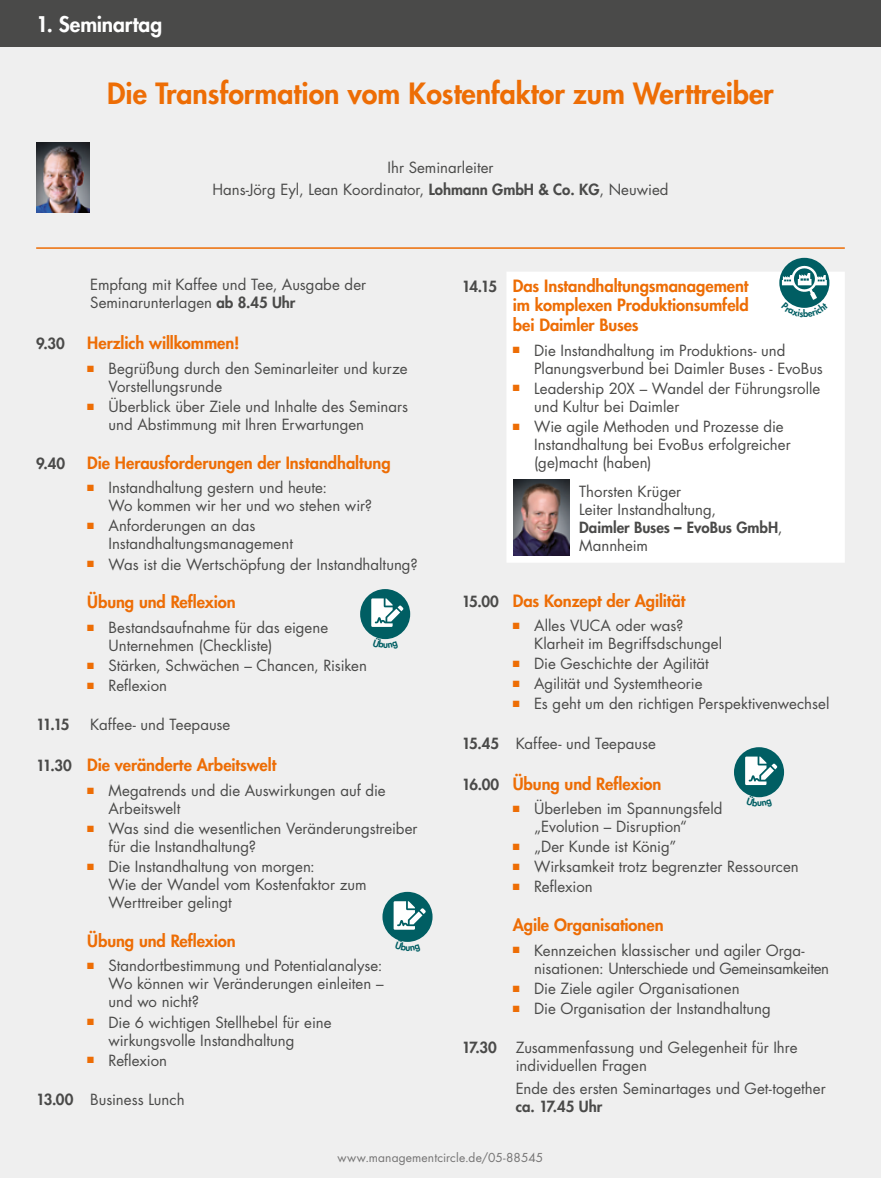
<style>
.page{position:relative;width:881px;height:1178px;background:#fff}
.page>*{position:absolute;margin:0;border:0;box-sizing:border-box;transform-origin:0 0}
.t1{font:800 28.5px "Futura Std";color:#ed6d05}
.t2{font:800 21px "Futura Std";letter-spacing:-.005em;color:#fff}
.t3{font:800 16.5px/19.8px "Futura Std";letter-spacing:-.005em;color:#ed6d05;text-align:justify}
.t4{font:15px/18px "Futura Std";color:#4a4a49}
.t5{font:800 15px "Futura Std";letter-spacing:-.005em;color:#4a4a49}
.t6{font:12px "Futura Std";letter-spacing:.01em;color:#757474}
.s1{font-weight:800}
.s2{color:#ed6d05}
.s3{font-size:15px;color:#4a4a49}
.s4{font-weight:700}
</style>
<div class="page">
<div style="left:0;top:0;width:880px;height:1178px;background:#efefef"></div>
<div style="left:0;top:0;width:880px;height:47px;background:#4a4a49"></div>
<hr style="left:36px;top:247px;width:808px;height:2px;background:#ed6d05">
<div style="left:506px;top:272px;width:338px;height:291px;background:#fff"></div>
<img style="left:513px;top:480px;width:56px;height:75px">
<img style="left:36px;top:142px;width:54px;height:71px">
<div style="left:382px;top:892px;width:50px;height:50px;background:#005e63;border-radius:50%"></div>
<svg style="left:393px;top:901px;width:32px;height:29px"></svg>
<div style="left:733px;top:747px;width:50px;height:50px;background:#005e63;border-radius:50%"></div>
<svg style="left:745px;top:756px;width:31px;height:29px"></svg>
<div style="left:360px;top:589px;width:50px;height:50px;background:#005e63;border-radius:50%"></div>
<svg style="left:371px;top:598px;width:32px;height:29px"></svg>
<div style="left:779px;top:258px;width:50px;height:50px;background:#005e63;border-radius:50%"></div>
<svg style="left:398px;top:940px;width:19px;height:2px"></svg>
<svg style="left:749px;top:795px;width:20px;height:3px"></svg>
<svg style="left:375px;top:637px;width:20px;height:3px"></svg>
<svg style="left:780px;top:264px;width:47px;height:44px"></svg>
<h2 class="t2" style="left:36px;top:11px;width:127px">1. Seminartag</h2>
<h1 class="t1" style="left:107px;top:76px;width:667px">Die Transformation vom Kostenfaktor zum Werttreiber</h1>
<p class="t4" style="left:212px;top:156px;width:457px;line-height:22.2px;text-align:center">Ihr Seminarleiter<br>Hans-Jörg Eyl, Lean Koordinator, <span class="s1">Lohmann GmbH &amp; Co. KG</span>, Neuwied</p>
<p class="t4" style="left:90px;top:276px;width:277px">Empfang mit Kaffee und Tee, Ausgabe der<br>Seminarunterlagen <span class="s1">ab 8.45 Uhr</span></p>
<p class="t5" style="left:36px;top:334px;width:30px">9.30</p>
<p class="t3" style="left:87px;top:333px;width:154px">Herzlich willkommen!</p>
<p class="t4" style="left:108px;top:359px;width:300px;text-indent:-21px"><span class="s2">■</span> Begrüßung durch den Seminarleiter und kurze<br>Vorstellungsrunde</p>
<p class="t4" style="left:108px;top:397px;width:301px;text-indent:-21px"><span class="s2">■</span> Überblick über Ziele und Inhalte des Seminars und Abstimmung mit Ihren Erwartungen</p>
<p class="t5" style="left:36px;top:454px;width:30px">9.40</p>
<p class="t3" style="left:87px;top:453px;width:305px">Die Herausforderungen der Instandhaltung</p>
<p class="t4" style="left:108px;top:479px;width:265px;text-indent:-21px"><span class="s2">■</span> Instandhaltung gestern und heute:<br>Wo kommen wir her und wo stehen wir?</p>
<p class="t4" style="left:108px;top:517px;width:186px;text-indent:-21px"><span class="s2">■</span> Anforderungen an das<br>Instandhaltungsmanagement</p>
<p class="t4" style="left:87px;top:555px;width:332px"><span class="s2">■</span> Was ist die Wertschöpfung der Instandhaltung?</p>
<p class="t3" style="left:87px;top:592px;width:150px">Übung und Reflexion</p>
<p class="t4" style="left:108px;top:618px;width:221px;text-indent:-21px"><span class="s2">■</span> Bestandsaufnahme für das eigene<br>Unternehmen (Checkliste)</p>
<p class="t4" style="left:87px;top:657px;width:281px"><span class="s2">■</span> Stärken, Schwächen – Chancen, Risiken</p>
<p class="t4" style="left:87px;top:677px;width:81px"><span class="s2">■</span> Reflexion</p>
<p class="t5" style="left:36px;top:715px;width:35px">11.15</p>
<p class="t4" style="left:90px;top:716px;width:142px">Kaffee- und Teepause</p>
<p class="t3" style="left:36px;top:755px;width:241px"><span class="s3">11.30</span> Die veränderte Arbeitswelt</p>
<p class="t4" style="left:108px;top:781px;width:278px;text-indent:-21px"><span class="s2">■</span> Megatrends und die Auswirkungen auf die<br>Arbeitswelt</p>
<p class="t4" style="left:108px;top:819px;width:310px;text-indent:-21px"><span class="s2">■</span> Was sind die wesentlichen Veränderungstreiber für die Instandhaltung?</p>
<p class="t4" style="left:108px;top:858px;width:260px;text-indent:-21px"><span class="s2">■</span> Die Instandhaltung von morgen:<br>Wie der Wandel vom Kostenfaktor zum<br>Werttreiber gelingt</p>
<p class="t3" style="left:87px;top:931px;width:150px">Übung und Reflexion</p>
<p class="t4" style="left:108px;top:957px;width:276px;text-align:justify;text-indent:-21px"><span class="s2">■</span> Standortbestimmung und Potentialanalyse:<br>Wo können wir Veränderungen einleiten – und wo nicht?</p>
<p class="t4" style="left:108px;top:1013px;width:224px;text-indent:-21px"><span class="s2">■</span> Die 6 wichtigen Stellhebel für eine wirkungsvolle Instandhaltung</p>
<p class="t4" style="left:87px;top:1051px;width:81px"><span class="s2">■</span> Reflexion</p>
<p class="t4" style="left:36px;top:1090px;width:150px"><span class="s1">13.00</span> Business Lunch</p>
<p class="t3" style="left:512px;top:276px;width:237px;text-indent:-51px"><span class="s3">14.15</span> Das Instandhaltungsmanagement im komplexen Produktionsumfeld bei Daimler Buses</p>
<p class="t4" style="left:534px;top:341px;width:290px;text-indent:-21px"><span class="s2">■</span> Die Instandhaltung im Produktions- und<br>Planungsverbund bei Daimler Buses - EvoBus</p>
<p class="t4" style="left:534px;top:379px;width:288px;text-indent:-21px"><span class="s2">■</span> Leadership 20X – Wandel der Führungsrolle und Kultur bei Daimler</p>
<p class="t4" style="left:534px;top:417px;width:258px;text-indent:-21px"><span class="s2">■</span> Wie agile Methoden und Prozesse die<br>Instandhaltung bei EvoBus erfolgreicher (ge)macht (haben)</p>
<p class="t4" style="left:579px;top:482px;width:205px">Thorsten Krüger<br>Leiter Instandhaltung,<br><span class="s1">Daimler Buses</span> <span class="s4">–</span> <span class="s1">EvoBus GmbH</span>,<br>Mannheim</p>
<p class="t3" style="left:461px;top:590px;width:225px"><span class="s3">15.00</span> Das Konzept der Agilität</p>
<p class="t4" style="left:534px;top:616px;width:189px;text-indent:-21px"><span class="s2">■</span> Alles VUCA oder was?<br>Klarheit im Begriffsdschungel</p>
<p class="t4" style="left:512px;top:655px;width:197px"><span class="s2">■</span> Die Geschichte der Agilität</p>
<p class="t4" style="left:512px;top:675px;width:191px"><span class="s2">■</span> Agilität und Systemtheorie</p>
<p class="t4" style="left:512px;top:695px;width:318px"><span class="s2">■</span> Es geht um den richtigen Perspektivenwechsel</p>
<p class="t4" style="left:461px;top:734px;width:196px"><span class="s1">15.45</span> Kaffee- und Teepause</p>
<p class="t3" style="left:461px;top:774px;width:201px"><span class="s3">16.00</span> Übung und Reflexion</p>
<p class="t4" style="left:534px;top:800px;width:190px;text-indent:-21px"><span class="s2">■</span> Überleben im Spannungsfeld „Evolution – Disruption“</p>
<p class="t4" style="left:512px;top:838px;width:165px"><span class="s2">■</span> „Der Kunde ist König”</p>
<p class="t4" style="left:512px;top:858px;width:287px"><span class="s2">■</span> Wirksamkeit trotz begrenzter Ressourcen</p>
<p class="t4" style="left:512px;top:878px;width:81px"><span class="s2">■</span> Reflexion</p>
<p class="t3" style="left:512px;top:915px;width:152px">Agile Organisationen</p>
<p class="t4" style="left:534px;top:941px;width:296px;text-indent:-21px"><span class="s2">■</span> Kennzeichen klassischer und agiler Orga&shy;nisationen: Unterschiede und Gemeinsamkeiten</p>
<p class="t4" style="left:512px;top:979px;width:228px"><span class="s2">■</span> Die Ziele agiler Organisationen</p>
<p class="t4" style="left:512px;top:999px;width:259px"><span class="s2">■</span> Die Organisation der Instandhaltung</p>
<p class="t5" style="left:461px;top:1038px;width:37px">17.30</p>
<p class="t4" style="left:515px;top:1039px;width:283px">Zusammenfassung und Gelegenheit für Ihre individuellen Fragen</p>
<p class="t4" style="left:515px;top:1079px;width:311px">Ende des ersten Seminartages und Get-together</p>
<p class="t5" style="left:515px;top:1096px;width:88px">ca. 17.45 Uhr</p>
<p class="t6" style="left:337px;top:1149px;width:207px">www.managementcircle.de/05-88545</p>
</div>
